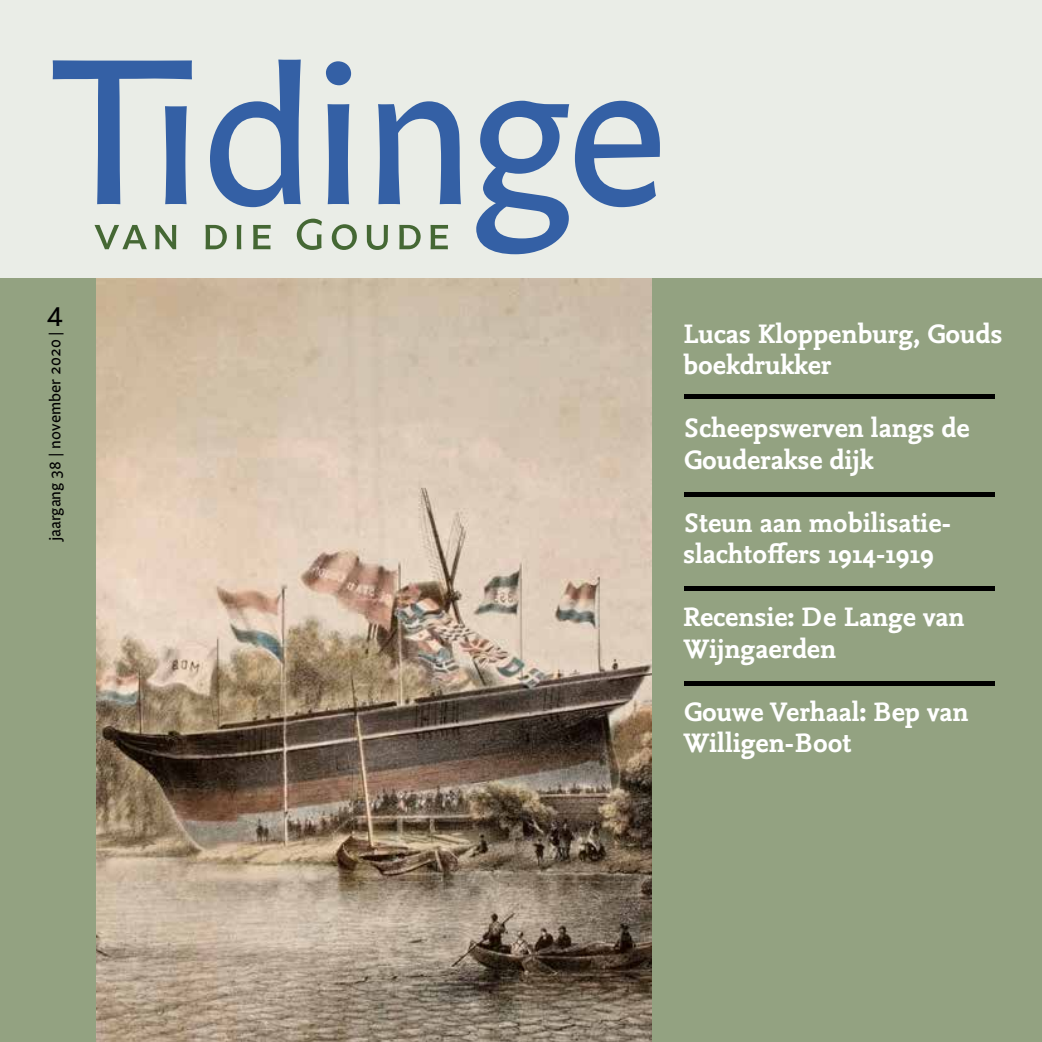
<style>
.page{position:relative;width:1042px;height:1042px;background:#fff}
.page>*{position:absolute;margin:0;border:0;box-sizing:border-box;transform-origin:0 0}
.t1{font:700 28px/31.5px "Nexus Mix";color:#fff}
.t2{font:28px "Legato One LF";color:#000}
.t3{font:15.75px "Legato One";color:#000}
</style>
<div class="page">
<div style="left:0;top:0;width:1042px;height:773px;background:#eaede7"></div>
<div style="left:0;top:278px;width:1042px;height:764px;background:#93a281"></div>
<img style="left:96px;top:278px;width:555px;height:764px">
<svg style="left:53px;top:60px;width:139px;height:144px"></svg>
<svg style="left:210px;top:60px;width:91px;height:147px"></svg>
<svg style="left:326px;top:61px;width:25px;height:143px"></svg>
<svg style="left:378px;top:101px;width:83px;height:103px"></svg>
<svg style="left:476px;top:101px;width:93px;height:153px"></svg>
<svg style="left:575px;top:101px;width:85px;height:106px"></svg>
<svg style="left:94px;top:225px;width:53px;height:24px"></svg>
<svg style="left:155px;top:225px;width:21px;height:24px"></svg>
<svg style="left:205px;top:225px;width:22px;height:24px"></svg>
<svg style="left:237px;top:225px;width:4px;height:24px"></svg>
<svg style="left:253px;top:225px;width:18px;height:24px"></svg>
<svg style="left:297px;top:219px;width:25px;height:31px"></svg>
<svg style="left:332px;top:224px;width:25px;height:26px"></svg>
<svg style="left:367px;top:225px;width:21px;height:25px"></svg>
<svg style="left:399px;top:225px;width:22px;height:24px"></svg>
<svg style="left:430px;top:225px;width:18px;height:24px"></svg>
<hr style="left:684px;top:492px;width:311px;height:4px;background:#000">
<hr style="left:684px;top:395px;width:311px;height:4px;background:#000">
<hr style="left:684px;top:586px;width:311px;height:4px;background:#000">
<hr style="left:684px;top:681px;width:311px;height:4px;background:#000">
<p class="t2" style="left:47px;top:300px;width:18px">4</p>
<p class="t3" style="left:46px;top:541px;width:212px;rotate:-90deg">jaargang 38 | november 2020 |</p>
<p class="t1" style="left:683px;top:317px;width:321px">Lucas Kloppenburg, Gouds boekdrukker</p>
<p class="t1" style="left:683px;top:412px;width:288px">Scheepswerven langs de<br>Gouderakse dijk</p>
<p class="t1" style="left:683px;top:506px;width:270px">Steun aan mobilisatie&shy;slachtoffers 1914-1919</p>
<p class="t1" style="left:683px;top:601px;width:283px">Recensie: De Lange van<br>Wijngaerden</p>
<p class="t1" style="left:683px;top:695px;width:287px">Gouwe Verhaal: Bep van<br>Willigen-Boot</p>
</div>
